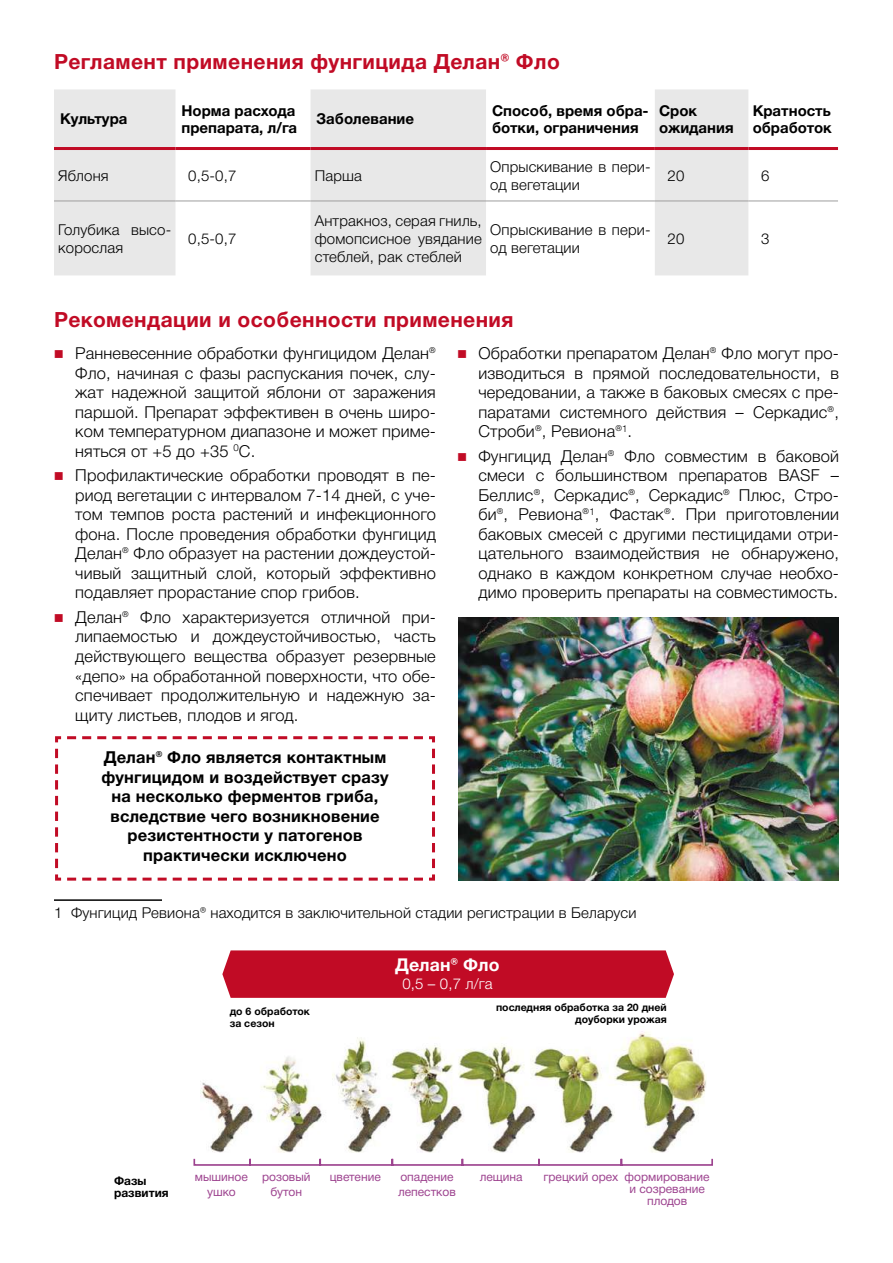
<style>
.page{position:relative;width:893px;height:1263px;background:#fff}
.page>*{position:absolute;margin:0;border:0;box-sizing:border-box;transform-origin:0 0}
.t1{font:700 21px "Helvetica Neue Cyr";letter-spacing:.02em;color:#c10b25}
.t2{font:700 17.7px "Helvetica Neue Cyr";letter-spacing:.01em;color:#fff}
.t3{font:300 16.5px/19.5px "Helvetica Neue Cyr";letter-spacing:.01em;color:#000;text-align:justify}
.t4{font:700 16.5px/19.5px "Helvetica Neue Cyr";letter-spacing:.01em;color:#000;text-align:center}
.t5{font:300 15px/18px "Helvetica Neue Cyr";letter-spacing:.01em;color:#000}
.t6{font:700 15px/16.5px "Helvetica Neue Cyr";color:#000}
.t7{font:300 15px "Helvetica Neue Cyr";color:#fff}
.t8{font:12px/14.1px "Helvetica Neue Cyr";color:#9d438f;text-align:center}
.t9{font:700 12px/12px "Helvetica Neue Cyr";color:#000}
.t10{font:700 10.5px/12px "Helvetica Neue Cyr";color:#000}
</style>
<div class="page">
<svg style="left:54px;top:89px;width:694px;height:186px;fill:#e8e8e8"></svg>
<hr style="left:54px;top:147px;width:122px;height:3px;background:#c10b25">
<hr style="left:176px;top:147px;width:134px;height:3px;background:#c10b25">
<hr style="left:310px;top:147px;width:176px;height:3px;background:#c10b25">
<hr style="left:486px;top:147px;width:169px;height:3px;background:#c10b25">
<hr style="left:655px;top:147px;width:93px;height:3px;background:#c10b25">
<hr style="left:748px;top:147px;width:90px;height:3px;background:#c10b25">
<hr style="left:54px;top:201px;width:122px;height:1px;background:#9e9d9d">
<hr style="left:176px;top:201px;width:134px;height:1px;background:#9e9d9d">
<hr style="left:310px;top:201px;width:176px;height:1px;background:#9e9d9d">
<hr style="left:486px;top:201px;width:169px;height:1px;background:#9e9d9d">
<hr style="left:655px;top:201px;width:93px;height:1px;background:#9e9d9d">
<hr style="left:748px;top:201px;width:90px;height:1px;background:#9e9d9d">
<hr style="left:54px;top:899px;width:108px;height:2px;background:#000">
<img style="left:459px;top:618px;width:380px;height:262px">
<svg style="left:55px;top:736px;width:380px;height:145px"></svg>
<img style="left:200px;top:1031px;width:506px;height:122px">
<div style="left:222px;top:950px;width:452px;height:48px;background:#c10b25"></div>
<svg style="left:193px;top:1158px;width:520px;height:8px"></svg>
<p class="t1" style="left:54px;top:50px;width:507px">Регламент применения фунгицида Делан® Фло</p>
<p class="t6" style="left:60px;top:111px;width:69px">Культура</p>
<p class="t6" style="left:182px;top:103px;width:117px">Норма расхода препарата, л/га</p>
<p class="t6" style="left:316px;top:111px;width:99px">Заболевание</p>
<p class="t6" style="left:492px;top:103px;width:158px">Способ, время обра&shy;ботки, ограничения</p>
<p class="t6" style="left:659px;top:103px;width:76px">Срок ожидания</p>
<p class="t6" style="left:753px;top:103px;width:81px">Кратность обработок</p>
<p class="t5" style="left:58px;top:167px;width:52px">Яблоня</p>
<p class="t5" style="left:188px;top:167px;width:50px">0,5-0,7</p>
<p class="t5" style="left:315px;top:167px;width:49px">Парша</p>
<p class="t5" style="left:490px;top:158px;width:162px">Опрыскивание в пери&shy;од вегетации</p>
<p class="t5" style="left:668px;top:167px;width:18px">20</p>
<p class="t5" style="left:761px;top:167px;width:10px">6</p>
<p class="t5" style="left:58px;top:220px;width:114px">Голубика высо&shy;корослая</p>
<p class="t5" style="left:188px;top:229px;width:50px">0,5-0,7</p>
<p class="t5" style="left:315px;top:211px;width:168px;text-align:justify">Антракноз, серая гниль, фомопсисное увядание стеблей, рак стеблей</p>
<p class="t5" style="left:490px;top:220px;width:162px">Опрыскивание в пери&shy;од вегетации</p>
<p class="t5" style="left:668px;top:229px;width:18px">20</p>
<p class="t5" style="left:761px;top:229px;width:10px">3</p>
<p class="t1" style="left:54px;top:308px;width:461px">Рекомендации и особенности применения</p>
<p class="t3" style="left:75px;top:344px;width:362px">Ранневесенние обработки фунгицидом Делан® Фло, начиная с фазы распускания почек, слу&shy;жат надежной защитой яблони от заражения паршой. Препарат эффективен в очень широ&shy;ком температурном диапазоне и может приме&shy;няться от +5 до +35 <sup>0</sup>С.</p>
<p class="t3" style="left:75px;top:466px;width:362px">Профилактические обработки проводят в пе&shy;риод вегетации с интервалом 7-14 дней, с уче&shy;том темпов роста растений и инфекционного фона. После проведения обработки фунгицид Делан® Фло образует на растении дождеустой&shy;чивый защитный слой, который эффективно подавляет прорастание спор грибов.</p>
<p class="t3" style="left:75px;top:607px;width:362px">Делан® Фло характеризуется отличной при&shy;липаемостью и дождеустойчивостью, часть действующего вещества образует резервные «депо» на обработанной поверхности, что обе&shy;спечивает продолжительную и надежную за&shy;щиту листьев, плодов и ягод.</p>
<p class="t4" style="left:101px;top:748px;width:289px">Делан® Фло является контактным фунгицидом и воздействует сразу на несколько ферментов гриба, вследствие чего возникновение резистентности у патогенов практически исключено</p>
<p class="t3" style="left:478px;top:344px;width:362px">Обработки препаратом Делан® Фло могут про&shy;изводиться в прямой последовательности, в чередовании, а также в баковых смесях с пре&shy;паратами системного действия – Серкадис®, Строби®, Ревиона®<sup>1</sup>.</p>
<p class="t3" style="left:478px;top:446px;width:362px">Фунгицид Делан® Фло совместим в баковой смеси с большинством препаратов BASF – Беллис®, Серкадис®, Серкадис® Плюс, Стро&shy;би®, Ревиона®<sup>1</sup>, Фастак®. При приготовлении баковых смесей с другими пестицидами отри&shy;цательного взаимодействия не обнаружено, однако в каждом конкретном случае необхо&shy;димо проверить препараты на совместимость.</p>
<p class="t5" style="left:54px;top:904px;width:584px">1 Фунгицид Ревиона® находится в заключительной стадии регистрации в Беларуси</p>
<p class="t10" style="left:230px;top:1005px;width:82px">до 6 обработок за сезон</p>
<p class="t2" style="left:395px;top:955px;width:106px">Делан® Фло</p>
<p class="t7" style="left:402px;top:976px;width:92px">0,5 – 0,7 л/га</p>
<p class="t10" style="left:496px;top:1001px;width:172px;text-align:right">последняя обработка за 20 дней доуборки урожая</p>
<p class="t9" style="left:114px;top:1174px;width:56px">Фазы развития</p>
<p class="t8" style="left:195px;top:1170px;width:55px">мышиное ушко</p>
<p class="t8" style="left:262px;top:1170px;width:50px">розовый бутон</p>
<p class="t8" style="left:330px;top:1170px;width:53px">цветение</p>
<p class="t8" style="left:480px;top:1170px;width:44px">лещина</p>
<p class="t8" style="left:543px;top:1170px;width:168px">грецкий орех формирование</p>
<p class="t8" style="left:398px;top:1170px;width:59px;text-align:left">опадение лепестков</p>
<p class="t8" style="left:629px;top:1182px;width:77px">и созревание</p>
<p class="t8" style="left:647px;top:1194px;width:42px">плодов</p>
</div>
